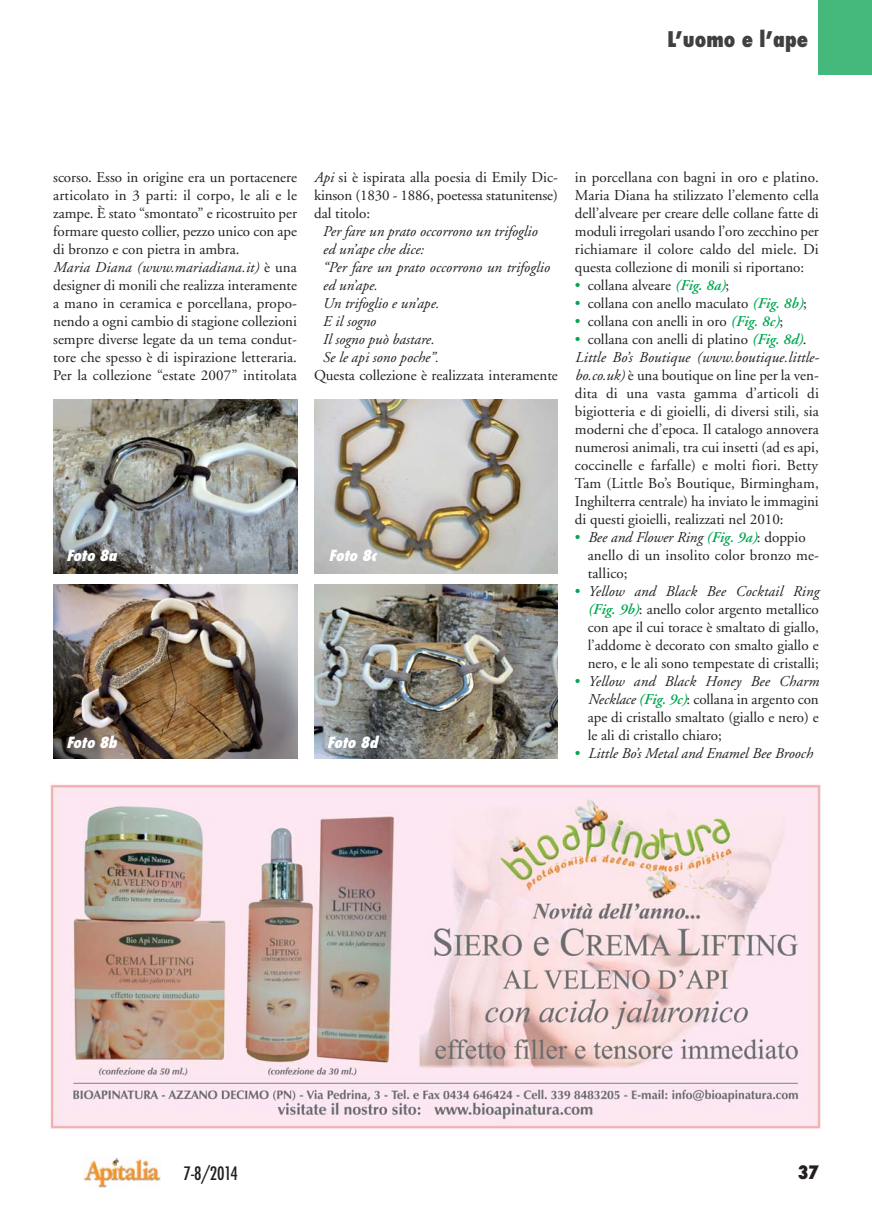
<style>
.page{position:relative;width:872px;height:1212px;background:#fff}
.page>*{position:absolute;margin:0;border:0;box-sizing:border-box;transform-origin:0 0}
.t1{font:800 condensed 21px "Futura";color:#404041}
.t2{font:500 condensed 18px "Futura";color:#231f20}
.t3{font:800 condensed 18px "Futura";color:#231f20}
.t4{font:15px/18px "Adobe Garamond";color:#231f20;text-align:justify}
.t5{font:italic 15px/18px "Adobe Garamond";color:#231f20}
.t6{font:italic 800 condensed 15px "Futura";color:#fff}
.s1{font-style:italic}
.s2{color:#00a650}
.s3{font-weight:600;font-style:italic;color:#00a650}
.s4{font-style:normal;color:#00a650}
</style>
<div class="page">
<img style="left:53px;top:584px;width:244px;height:175px">
<img style="left:53px;top:399px;width:244px;height:175px">
<img style="left:314px;top:584px;width:244px;height:174px">
<img style="left:314px;top:399px;width:244px;height:175px">
<div style="left:819px;top:0;width:53px;height:75px;background:#44b97b"></div>
<img style="left:50px;top:784px;width:770px;height:344px">
<img style="left:83px;top:1158px;width:78px;height:29px">
<h1 class="t1" style="left:667px;top:28px;width:142px">L’uomo e l’ape</h1>
<p class="t4" style="left:53px;top:170px;width:245px;text-align:left">scorso. Esso in origine era un portacenere articolato in 3 parti: il corpo, le ali e le zampe. È stato “smontato” e ricostruito per formare questo collier, pezzo unico con ape di bronzo e con pietra in ambra.<br><span class="s1">Maria Diana (www.mariadiana.it)</span> è una designer di monili che realizza interamente a mano in ceramica e porcellana, propo&shy;nendo a ogni cambio di stagione collezioni sempre diverse legate da un tema condut&shy;tore che spesso è di ispirazione letteraria.<br>Per la collezione “estate 2007” intitolata</p>
<p class="t4" style="left:314px;top:170px;width:245px"><span class="s1">Api</span> si è ispirata alla poesia di Emily Dic&shy;kinson (1830 - 1886, poetessa statunitense) dal titolo:</p>
<p class="t5" style="left:322px;top:224px;width:228px">Per fare un prato occorrono un trifoglio ed un’ape che dice:<br>“Per fare un prato occorrono un trifoglio ed un’ape.<br>Un trifoglio e un’ape.<br>E il sogno<br>Il sogno può bastare.<br>Se le api sono poche”.</p>
<p class="t4" style="left:314px;top:368px;width:245px">Questa collezione è realizzata interamente</p>
<p class="t6" style="left:66px;top:547px;width:54px">Foto 8a</p>
<p class="t6" style="left:66px;top:734px;width:54px">Foto 8b</p>
<p class="t6" style="left:329px;top:547px;width:51px">Foto 8c</p>
<p class="t6" style="left:327px;top:734px;width:54px">Foto 8d</p>
<p class="t4" style="left:575px;top:170px;width:245px">in porcellana con bagni in oro e platino.<br>Maria Diana ha stilizzato l’elemento cella dell’alveare per creare delle collane fatte di moduli irregolari usando l’oro zecchino per richiamare il colore caldo del miele. Di questa collezione di monili si riportano:</p>
<p class="t4" style="left:575px;top:278px;width:156px"><span class="s2">•</span> collana alveare <span class="s3">(Fig. 8a)</span>;</p>
<p class="t4" style="left:575px;top:296px;width:233px"><span class="s2">•</span> collana con anello maculato <span class="s3">(Fig. 8b)</span>;</p>
<p class="t4" style="left:575px;top:314px;width:210px"><span class="s2">•</span> collana con anelli in oro <span class="s3">(Fig. 8c)</span>;</p>
<p class="t4" style="left:575px;top:332px;width:246px;text-align:left"><span class="s2">•</span> collana con anelli di platino <span class="s3">(Fig. 8d)</span>.<br><span class="s1">Little Bo’s Boutique (www.boutique.little&shy;bo.co.uk)</span> è una boutique on line per la ven&shy;dita di una vasta gamma d’articoli di bigiotteria e di gioielli, di diversi stili, sia moderni che d’epoca. Il catalogo annovera numerosi animali, tra cui insetti (ad es api, coccinelle e farfalle) e molti fiori. Betty Tam (Little Bo’s Boutique, Birmingham, Inghilterra centrale) ha inviato le immagini di questi gioielli, realizzati nel 2010:</p>
<p class="t4" style="left:587px;top:530px;width:233px;text-align:left;text-indent:-13px"><span class="s2">•</span> <span class="s1">Bee and Flower Ring</span> <span class="s3">(Fig. 9a)</span>: doppio anello di un insolito color bronzo me&shy;tallico;</p>
<p class="t4" style="left:587px;top:584px;width:233px;text-indent:-13px"><span class="s2">•</span> <span class="s1">Yellow and Black Bee Cocktail Ring </span><span class="s3">(Fig. 9b)</span>: anello color argento metallico con ape il cui torace è smaltato di giallo, l’addome è decorato con smalto giallo e nero, e le ali sono tempestate di cristalli;</p>
<p class="t4" style="left:587px;top:674px;width:233px;text-indent:-13px"><span class="s2">•</span> <span class="s1">Yellow and Black Honey Bee Charm Necklace</span> <span class="s3">(Fig. 9c)</span>: collana in argento con ape di cristallo smaltato (giallo e nero) e le ali di cristallo chiaro;</p>
<p class="t5" style="left:575px;top:746px;width:239px"><span class="s4">•</span> Little Bo’s Metal and Enamel Bee Brooch</p>
<p class="t2" style="left:184px;top:1163px;width:56px">7-8/2014</p>
<p class="t3" style="left:797px;top:1162px;width:23px">37</p>
</div>
